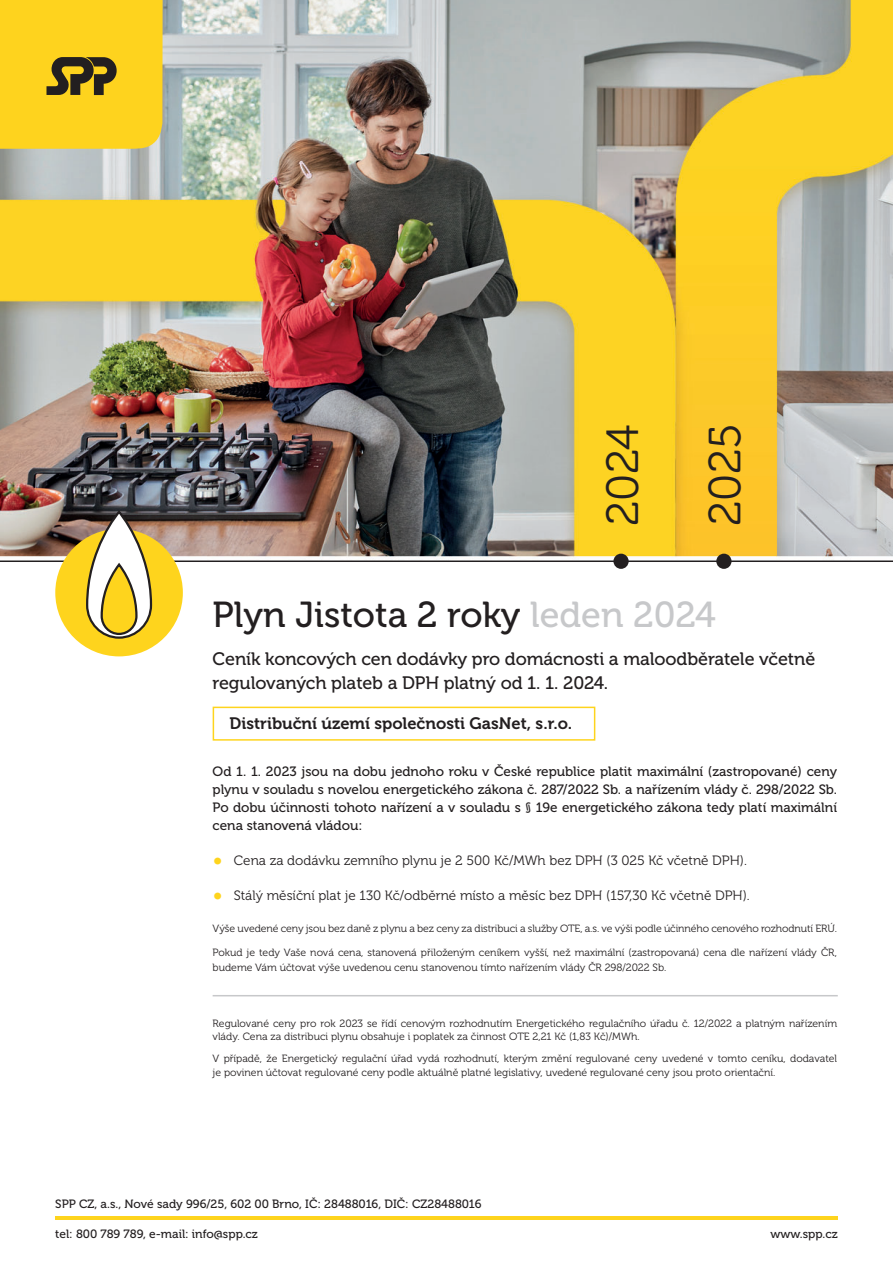
<style>
.page{position:relative;width:893px;height:1263px;background:#fff}
.page>*{position:absolute;margin:0;border:0;box-sizing:border-box;transform-origin:0 0}
.t1{font:45px "Museo 300";letter-spacing:-.01em;color:#231f20}
.t2{font:36px "Museo 500";color:#231f20}
.t3{font:18px/24px "Museo 500";letter-spacing:-.005em;color:#231f20}
.t4{font:16.5px "Museo 700";color:#231f20}
.t5{font:13.5px/18px "Museo 500";color:#231f20;text-align:justify}
.t6{font:13.5px "Museo 300";color:#231f20}
.t7{font:12px "Museo 500";color:#231f20}
.t8{font:10.5px/13.5px "Museo 300";color:#231f20}
.s1{color:#c7c8ca}
.s2{font-size:24px;color:#fed41d}
</style>
<div class="page">
<img style="left:0;top:0;width:893px;height:657px">
<svg style="left:0;top:0;width:163px;height:149px;background:#eec61f"></svg>
<hr style="left:55px;top:1216px;width:783px;height:3px;background:#fed41d">
<div style="left:213px;top:707px;width:382px;height:34px;border:2px solid #fed41d"></div>
<hr style="left:213px;top:995px;width:625px;height:1px;background:#c7c8ca">
<hr style="left:0;top:561px;width:893px;height:1px;background:#231f20">
<div style="left:613px;top:554px;width:16px;height:15px;background:#231f20;border-radius:50%"></div>
<div style="left:716px;top:554px;width:15px;height:15px;background:#231f20;border-radius:50%"></div>
<div style="left:55px;top:529px;width:128px;height:127px;background:#fed41d;border-radius:50%"></div>
<svg style="left:85px;top:512px;width:68px;height:127px"></svg>
<h1 class="t1" style="left:605px;top:526px;width:103px;rotate:-90deg">2024</h1>
<h1 class="t1" style="left:708px;top:526px;width:104px;rotate:-90deg">2025</h1>
<h2 class="t2" style="left:213px;top:601px;width:505px">Plyn Jistota 2 roky <span class="s1">leden 2024</span></h2>
<h3 class="t3" style="left:213px;top:649px;width:604px">Ceník koncových cen dodávky pro domácnosti a maloodběratele včetně regulovaných plateb a DPH platný od 1. 1. 2024.</h3>
<h3 class="t4" style="left:230px;top:717px;width:344px">Distribuční území společnosti GasNet, s.r.o.</h3>
<p class="t5" style="left:213px;top:764px;width:626px">Od 1. 1. 2023 jsou na dobu jednoho roku v České republice platit maximální (zastropované) ceny plynu v souladu s novelou energetického zákona č. 287/2022 Sb. a nařízením vlády č. 298/2022 Sb.<br>Po dobu účinnosti tohoto nařízení a v souladu s § 19e energetického zákona tedy platí maximální cena stanovená vládou:</p>
<p class="t6" style="left:213px;top:855px;width:536px"><span class="s2">•</span> Cena za dodávku zemního plynu je 2 500 Kč/MWh bez DPH (3 025 Kč včetně DPH).</p>
<p class="t6" style="left:213px;top:890px;width:539px"><span class="s2">•</span> Stálý měsíční plat je 130 Kč/odběrné místo a měsíc bez DPH (157,30 Kč včetně DPH).</p>
<p class="t8" style="left:213px;top:923px;width:626px">Výše uvedené ceny jsou bez daně z plynu a bez ceny za distribuci a služby OTE, a.s. ve výši podle účinného cenového rozhodnutí ERÚ.</p>
<p class="t8" style="left:213px;top:946px;width:626px;line-height:15px">Pokud je tedy Vaše nová cena, stanovená přiloženým ceníkem vyšší, než maximální (zastropovaná) cena dle nařízení vlády ČR, budeme Vám účtovat výše uvedenou cenu stanovenou tímto nařízením vlády ČR 298/2022 Sb.</p>
<p class="t8" style="left:213px;top:1018px;width:626px">Regulované ceny pro rok 2023 se řídí cenovým rozhodnutím Energetického regulačního úřadu č. 12/2022 a platným nařízením vlády. Cena za distribuci plynu obsahuje i poplatek za činnost OTE 2,21 Kč (1,83 Kč)/MWh.</p>
<p class="t8" style="left:213px;top:1053px;width:626px">V případě, že Energetický regulační úřad vydá rozhodnutí, kterým změní regulované ceny uvedené v tomto ceníku, dodavatel je povinen účtovat regulované ceny podle aktuálně platné legislativy, uvedené regulované ceny jsou proto orientační.</p>
<p class="t7" style="left:55px;top:1199px;width:428px">SPP CZ, a.s., Nové sady 996/25, 602 00 Brno, IČ: 28488016, DIČ: CZ28488016</p>
<p class="t7" style="left:55px;top:1229px;width:204px">tel: 800 789 789, e-mail: info@spp.cz</p>
<p class="t7" style="left:770px;top:1229px;width:69px">www.spp.cz</p>
</div>
